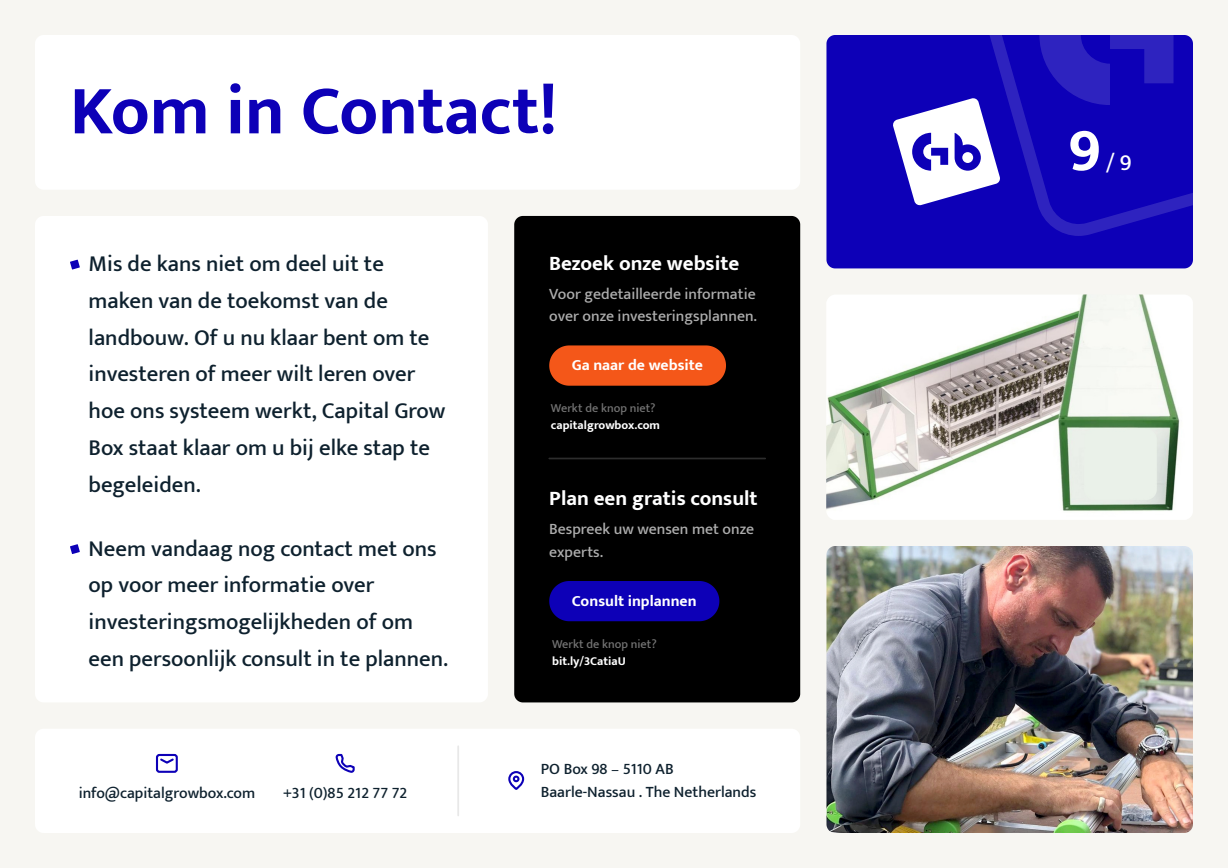
<style>
.page{position:relative;width:1228px;height:868px;background:#f7f6f2}
.page>*{position:absolute;margin:0;border:0;box-sizing:border-box;transform-origin:0 0}
.t1{font:700 70px "Mukta";color:#0d00b7}
.t2{font:700 61.25px "Mukta";color:#fff}
.t3{font:500 22.75px/36.8px "Mukta";color:#0e212e}
.t4{font:500 22.75px "Mukta";color:#fff}
.t5{font:700 21px "Mukta";color:#fff}
.t6{font:500 15.75px/22.8px "Mukta";color:rgb(232 232 232/.75)}
.t7{font:500 15.75px "Mukta";color:#0e212e}
.t8{font:700 15.75px "Mukta";color:#fff}
.t9{font:700 12.25px "Mukta";color:#fff}
.t10{font:500 12.25px "Mukta";color:rgb(255 255 255/.45)}
</style>
<div class="page">
<div style="left:35px;top:35px;width:765px;height:154px;background:#fff"></div>
<svg style="left:826px;top:295px;width:367px;height:225px"></svg>
<div style="left:826px;top:35px;width:367px;height:233px;background:#0d00b7"></div>
<svg style="left:892px;top:98px;width:74px;height:108px"></svg>
<svg style="left:966px;top:35px;width:227px;height:201px;background:#1d11bb"></svg>
<svg style="left:1039px;top:35px;width:134px;height:70px;background:#1e12bb"></svg>
<img style="left:826px;top:546px;width:367px;height:287px">
<div style="left:35px;top:729px;width:765px;height:104px;background:#fff"></div>
<svg style="left:335px;top:753px;width:21px;height:22px"></svg>
<svg style="left:159px;top:757px;width:16px;height:8px"></svg>
<div style="left:156px;top:754px;width:22px;height:19px;border:2px solid #0d00b7;border-radius:2px"></div>
<hr style="left:457px;top:746px;width:2px;height:70px;background:#e8e8e8">
<div style="left:508px;top:771px;width:16px;height:19px;border:2px solid #0d00b7;border-radius:7px"></div>
<svg style="left:511px;top:774px;width:10px;height:10px"></svg>
<div style="left:514px;top:216px;width:286px;height:486px;background:#000"></div>
<svg style="left:549px;top:345px;width:177px;height:41px;background:#e35117"></svg>
<div style="left:549px;top:581px;width:170px;height:40px;background:#0d00b7"></div>
<hr style="left:549px;top:458px;width:216px;height:1px;background:#2d2d2d">
<div style="left:35px;top:216px;width:453px;height:486px;background:#fff"></div>
<svg style="left:70px;top:260px;width:10px;height:10px"></svg>
<svg style="left:70px;top:544px;width:10px;height:10px"></svg>
<h1 class="t1" style="left:70px;top:68px;width:489px">Kom in Contact!</h1>
<p class="t3" style="left:89px;top:245px;width:358px">Mis de kans niet om deel uit te maken van de toekomst van de landbouw. Of u nu klaar bent om te investeren of meer wilt leren over hoe ons systeem werkt, Capital Grow<br>Box staat klaar om u bij elke stap te begeleiden.</p>
<p class="t3" style="left:89px;top:530px;width:361px">Neem vandaag nog contact met ons op voor meer informatie over investeringsmogelijkheden of om een persoonlijk consult in te plannen.</p>
<p class="t5" style="left:549px;top:250px;width:192px">Bezoek onze website</p>
<p class="t6" style="left:549px;top:282px;width:209px">Voor gedetailleerde informatie over onze investeringsplannen.</p>
<p class="t8" style="left:572px;top:356px;width:133px">Ga naar de website</p>
<p class="t10" style="left:551px;top:401px;width:106px">Werkt de knop niet?</p>
<p class="t9" style="left:551px;top:418px;width:110px">capitalgrowbox.com</p>
<p class="t5" style="left:549px;top:486px;width:210px">Plan een gratis consult</p>
<p class="t6" style="left:549px;top:517px;width:206px">Bespreek uw wensen met onze experts.</p>
<p class="t8" style="left:572px;top:591px;width:126px">Consult inplannen</p>
<p class="t10" style="left:552px;top:636px;width:106px">Werkt de knop niet?</p>
<p class="t9" style="left:552px;top:653px;width:75px">bit.ly/3CatiaU</p>
<p class="t7" style="left:541px;top:760px;width:134px">PO Box 98 – 5110 AB</p>
<p class="t7" style="left:79px;top:784px;width:178px">info@capitalgrowbox.com</p>
<p class="t7" style="left:283px;top:784px;width:126px">+31 (0)85 212 77 72</p>
<p class="t7" style="left:541px;top:782px;width:217px">Baarle-Nassau . The Netherlands</p>
<h2 class="t2" style="left:1068px;top:113px;width:35px">9</h2>
<p class="t4" style="left:1106px;top:149px;width:27px">/9</p>
</div>
